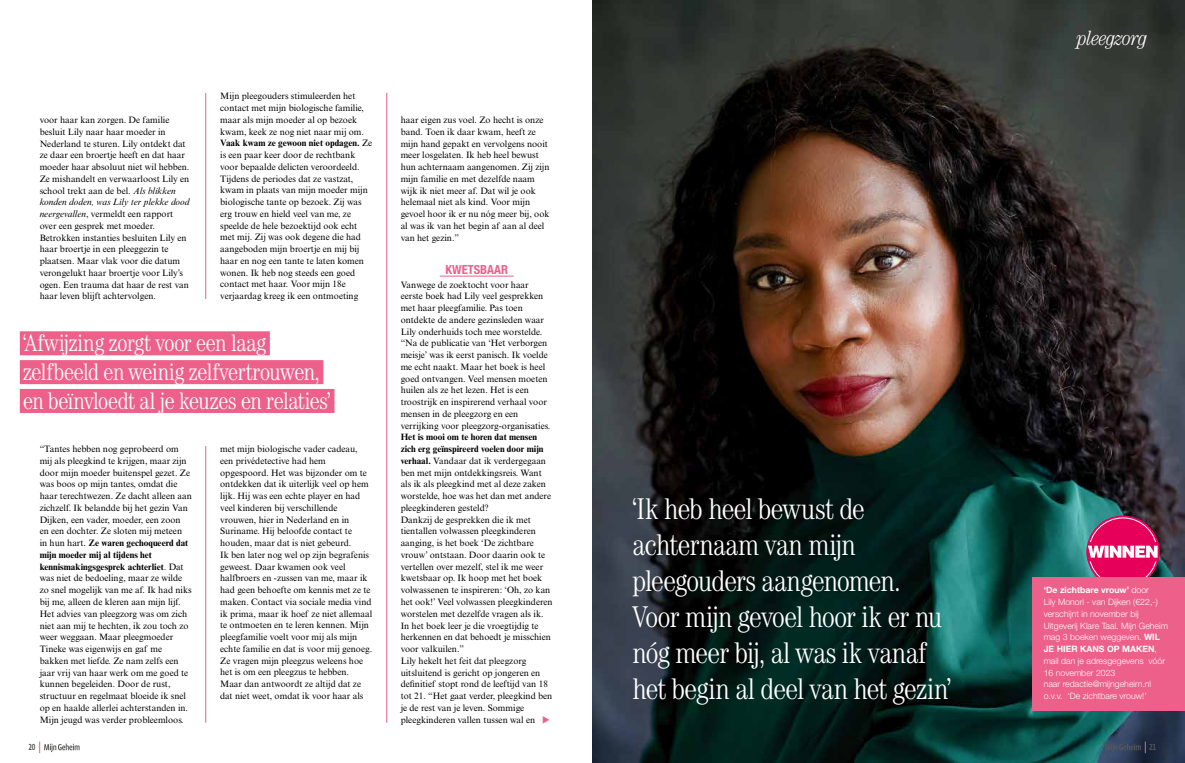
<style>
.page{position:relative;width:1185px;height:763px;background:#fff}
.page>*{position:absolute;margin:0;border:0;box-sizing:border-box;transform-origin:0 0}
.t1{font:300 condensed 30px/36px "Century Std";letter-spacing:-.045em;color:#fff}
.t2{font:300 condensed 24px/28.8px "Century Std";letter-spacing:-.04em;color:#fff}
.t3{font:italic 300 condensed 20.8px "Century Std";letter-spacing:-.03em;color:#fff}
.t4{font:700 condensed 12.5px "Helvetica Neue LT Std";color:#ec608a}
.t5{font:9.2px/11.7px "Times New Roman MT Std";color:#000}
.t6{font:500 9px "Vista Sans Nar OT";color:#575756}
.t7{font:300 8.8px/11.8px "Helvetica Neue LT Std";color:#fff}
.s1{font-style:italic}
.s2{font-weight:700}
.s3{color:#ec608a}
</style>
<div class="page">
<hr style="left:205px;top:93px;width:1px;height:629px;background:#ec608a">
<hr style="left:386px;top:93px;width:1px;height:629px;background:#ec608a">
<img style="left:592px;top:0;width:593px;height:763px">
<hr style="left:440px;top:276px;width:74px;height:1px;background:#ec608a">
<svg style="left:1086px;top:515px;width:73px;height:73px"></svg>
<div style="left:1089px;top:518px;width:68px;height:68px;background:#e60059;border-radius:50%"></div>
<svg style="left:1086px;top:542px;width:73px;height:19px"></svg>
<div style="left:20px;top:331px;width:250px;height:24px;background:#ec608a"></div>
<div style="left:20px;top:360px;width:303px;height:24px;background:#ec608a"></div>
<div style="left:20px;top:389px;width:314px;height:24px;background:#ec608a"></div>
<div style="left:1033px;top:577px;width:152px;height:133px;background:#ec608a"></div>
<svg style="left:39px;top:741px;width:41px;height:12px"></svg>
<svg style="left:1105px;top:741px;width:41px;height:12px"></svg>
<p class="t5" style="left:40px;top:114px;width:151px">voor haar kan zorgen. De familie besluit Lily naar haar moeder in Nederland te sturen. Lily ontdekt dat ze daar een broertje heeft en dat haar moeder haar absoluut niet wil hebben.<br>Ze mishandelt en verwaarloost Lily en school trekt aan de bel. <span class="s1">Als blikken konden doden, was Lily ter plekke dood neergevallen</span>, vermeldt een rapport over een gesprek met moeder.<br>Betrokken instanties besluiten Lily en haar broertje in een pleeggezin te plaatsen. Maar vlak voor die datum verongelukt haar broertje voor Lily’s ogen. Een trauma dat haar de rest van haar leven blijft achtervolgen.</p>
<p class="t5" style="left:220px;top:90px;width:154px">Mijn pleegouders stimuleerden het contact met mijn biologische familie, maar als mijn moeder al op bezoek kwam, keek ze nog niet naar mij om.<br><span class="s2">Vaak kwam ze gewoon niet opdagen.</span> Ze is een paar keer door de rechtbank voor bepaalde delicten veroordeeld.<br>Tijdens de periodes dat ze vastzat, kwam in plaats van mijn moeder mijn biologische tante op bezoek. Zij was erg trouw en hield veel van me, ze speelde de hele bezoektijd ook echt met mij. Zij was ook degene die had aangeboden mijn broertje en mij bij haar en nog een tante te laten komen wonen. Ik heb nog steeds een goed contact met haar. Voor mijn 18e verjaardag kreeg ik een ontmoeting</p>
<h2 class="t2" style="left:23px;top:328px;width:310px">‘Afwijzing zorgt voor een laag zelfbeeld en weinig zelfvertrouwen, en beïnvloedt al je keuzes en relaties’</h2>
<p class="t5" style="left:40px;top:443px;width:154px">“Tantes hebben nog geprobeerd om mij als pleegkind te krijgen, maar zijn door mijn moeder buitenspel gezet. Ze was boos op mijn tantes, omdat die haar terechtwezen. Ze dacht alleen aan zichzelf. Ik belandde bij het gezin Van Dijken, een vader, moeder, een zoon en een dochter. Ze sloten mij meteen in hun hart. <span class="s2">Ze waren gechoqueerd dat mijn moeder mij al tijdens het kennismakingsgesprek achterliet</span>. Dat was niet de bedoeling, maar ze wilde zo snel mogelijk van me af. Ik had niks bij me, alleen de kleren aan mijn lijf.<br>Het advies van pleegzorg was om zich niet aan mij te hechten, ik zou toch zo weer weggaan. Maar pleegmoeder Tineke was eigenwijs en gaf me bakken met liefde. Ze nam zelfs een jaar vrij van haar werk om me goed te kunnen begeleiden. Door de rust, structuur en regelmaat bloeide ik snel op en haalde allerlei achterstanden in.<br>Mijn jeugd was verder probleemloos.</p>
<p class="t5" style="left:220px;top:443px;width:154px">met mijn biologische vader cadeau, een privédetective had hem opgespoord. Het was bijzonder om te ontdekken dat ik uiterlijk veel op hem lijk. Hij was een echte player en had veel kinderen bij verschillende vrouwen, hier in Nederland en in Suriname. Hij beloofde contact te houden, maar dat is niet gebeurd.<br>Ik ben later nog wel op zijn begrafenis geweest. Daar kwamen ook veel halfbroers en -zussen van me, maar ik had geen behoefte om kennis met ze te maken. Contact via sociale media vind ik prima, maar ik hoef ze niet allemaal te ontmoeten en te leren kennen. Mijn pleegfamilie voelt voor mij als mijn echte familie en dat is voor mij genoeg.<br>Ze vragen mijn pleegzus weleens hoe het is om een pleegzus te hebben.<br>Maar dan antwoordt ze altijd dat ze dat niet weet, omdat ik voor haar als</p>
<p class="t5" style="left:401px;top:114px;width:150px">haar eigen zus voel. Zo hecht is onze band. Toen ik daar kwam, heeft ze mijn hand gepakt en vervolgens nooit meer losgelaten. Ik heb heel bewust hun achternaam aangenomen. Zij zijn mijn familie en met dezelfde naam wijk ik niet meer af. Dat wil je ook helemaal niet als kind. Voor mijn gevoel hoor ik er nu nóg meer bij, ook al was ik van het begin af aan al deel van het gezin.”</p>
<h3 class="t4" style="left:445px;top:262px;width:64px">KWETSBAAR</h3>
<p class="t5" style="left:401px;top:278px;width:151px">Vanwege de zoektocht voor haar eerste boek had Lily veel gesprekken met haar pleegfamilie. Pas toen ontdekte de andere gezinsleden waar Lily onderhuids toch mee worstelde. “Na de publicatie van ‘Het verborgen meisje’ was ik eerst panisch. Ik voelde me echt naakt. Maar het boek is heel goed ontvangen. Veel mensen moeten huilen als ze het lezen. Het is een troostrijk en inspirerend verhaal voor mensen in de pleegzorg en een verrijking voor pleegzorg-organisaties.</p>
<p class="t5" style="left:401px;top:431px;width:153px"><span class="s2">Het is mooi om te horen dat mensen zich erg geïnspireerd voelen door mijn verhaal.</span> Vandaar dat ik verdergegaan ben met mijn ontdekkingsreis. Want als ik als pleegkind met al deze zaken worstelde, hoe was het dan met andere pleegkinderen gesteld?<br>Dankzij de gesprekken die ik met tientallen volwassen pleegkinderen aanging, is het boek ‘De zichtbare vrouw’ ontstaan. Door daarin ook te vertellen over mezelf, stel ik me weer kwetsbaar op. Ik hoop met het boek volwassenen te inspireren: ‘Oh, zo kan het ook!’ Veel volwassen pleegkinderen worstelen met dezelfde vragen als ik.<br>In het boek leer je die vroegtijdig te herkennen en dat behoedt je misschien voor valkuilen.”<br>Lily hekelt het feit dat pleegzorg uitsluitend is gericht op jongeren en definitief stopt rond de leeftijd van 18 tot 21. “Het gaat verder, pleegkind ben je de rest van je leven. Sommige pleegkinderen vallen tussen wal en <span class="s3">◆</span></p>
<h1 class="t1" style="left:632px;top:490px;width:321px">‘Ik heb heel bewust de achternaam van mijn pleegouders aangenomen.<br>Voor mijn gevoel hoor ik er nu nóg meer bij, al was ik vanaf het begin al deel van het gezin’</h1>
<h3 class="t3" style="left:1077px;top:26px;width:73px">pleegzorg</h3>
<p class="t7" style="left:1044px;top:584px;width:126px"><span class="s2">‘De zichtbare vrouw’</span> door<br>Lily Monori - van Dijken (€22,-) verschijnt in november bij<br>Uitgeverij Klare Taal. Mijn Geheim mag 3 boeken weggeven. <span class="s2">WIL<br>JE HIER KANS OP MAKEN</span>, mail dan je adresgegevens vóór<br>16 november 2023<br>naar redactie@mijngeheim.nl o.v.v. ‘De zichtbare vrouw!’</p>
<p class="t6" style="left:29px;top:742px;width:8px">20</p>
<p class="t6" style="left:1149px;top:742px;width:8px">21</p>
</div>
